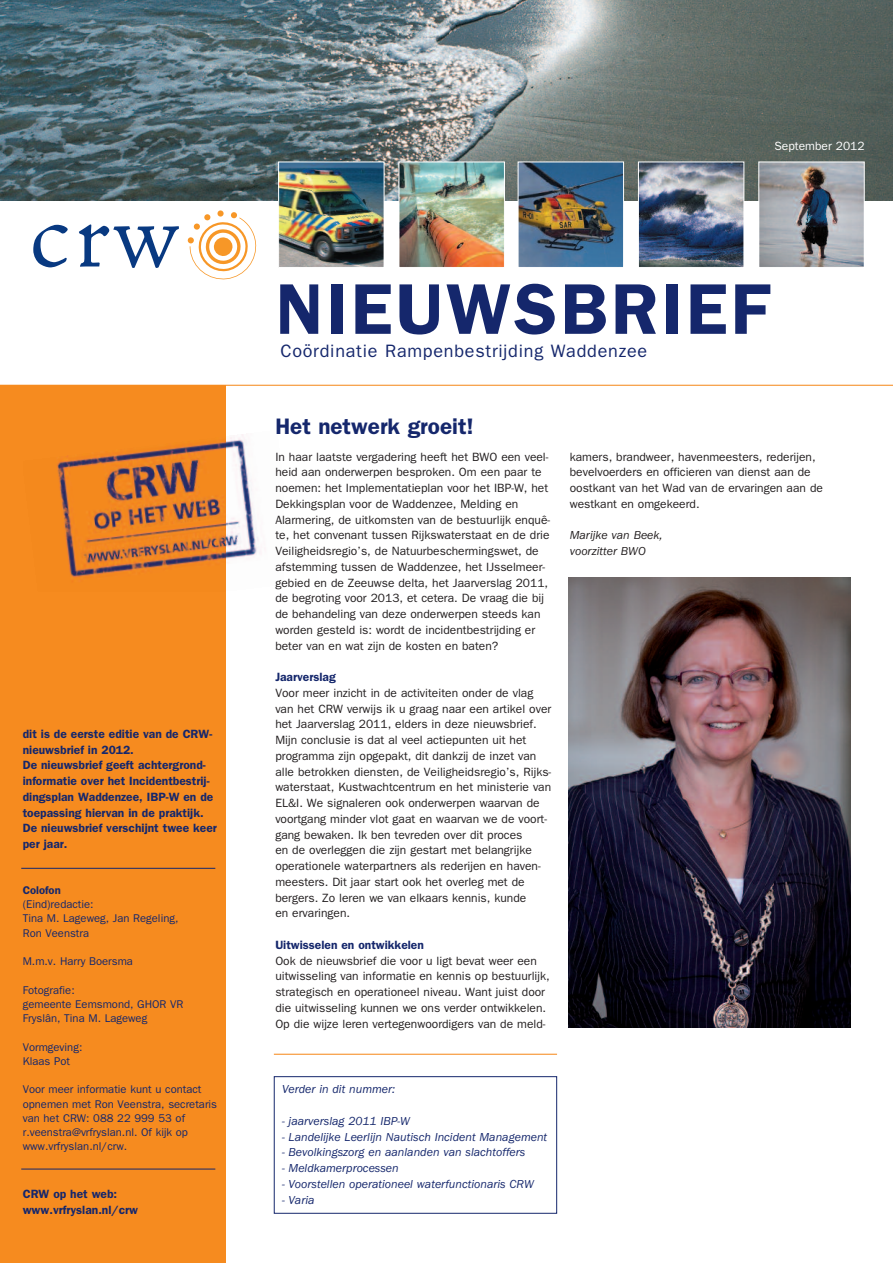
<style>
.page{position:relative;width:893px;height:1263px;background:#fff}
.page>*{position:absolute;margin:0;border:0;box-sizing:border-box;transform-origin:0 0}
.t1{font:600 72px "ITC Franklin Gothic Std";letter-spacing:.04em;color:#15276c}
.t2{font:600 22.5px "ITC Franklin Gothic Std";color:#15276c}
.t3{font:18px "ITC Franklin Gothic Std";letter-spacing:.04em;color:#15276c}
.t4{font:12px/15.8px "ITC Franklin Gothic Std";color:#231f20}
.t5{font:600 12px/15.8px "ITC Franklin Gothic Std";color:#15276c}
.t6{font:italic 12px "ITC Franklin Gothic Std";color:#15276c}
.t7{font:italic 12px/15.8px "ITC Franklin Gothic Std";color:#231f20}
.t8{font:12px "ITC Franklin Gothic Std";color:#fff}
.t9{font:11.25px/14.2px "ITC Franklin Gothic Std";color:#15276c}
.t10{font:600 11.25px "ITC Franklin Gothic Std";color:#15276c}
</style>
<div class="page">
<div style="left:274px;top:1076px;width:283px;height:138px;border:1px solid #15276c"></div>
<img style="left:225px;top:431px;width:36px;height:160px">
<img style="left:0;top:0;width:893px;height:201px">
<div style="left:0;top:386px;width:225px;height:877px;background:#f68b1f"></div>
<img style="left:280px;top:164px;width:102px;height:102px">
<div style="left:278px;top:162px;width:106px;height:106px;border:1px solid #fff"></div>
<img style="left:401px;top:164px;width:102px;height:102px">
<div style="left:399px;top:162px;width:106px;height:106px;border:1px solid #fff"></div>
<img style="left:520px;top:164px;width:102px;height:102px">
<div style="left:518px;top:162px;width:106px;height:106px;border:1px solid #fff"></div>
<img style="left:640px;top:164px;width:102px;height:102px">
<div style="left:638px;top:162px;width:106px;height:106px;border:1px solid #fff"></div>
<img style="left:760px;top:164px;width:103px;height:102px">
<div style="left:758px;top:162px;width:107px;height:106px;border:1px solid #fff"></div>
<svg style="left:33px;top:225px;width:35px;height:42px"></svg>
<svg style="left:79px;top:224px;width:100px;height:44px"></svg>
<svg style="left:190px;top:212px;width:67px;height:67px"></svg>
<svg style="left:204px;top:214px;width:7px;height:7px"></svg>
<div style="left:194px;top:223px;width:6px;height:7px;background:#f79727;border-radius:50%"></div>
<div style="left:188px;top:237px;width:6px;height:7px;background:#f79727;border-radius:50%"></div>
<hr style="left:0;top:385px;width:893px;height:1px;background:#f68b1f">
<hr style="left:21px;top:868px;width:194px;height:1px;background:#15276c">
<hr style="left:21px;top:1169px;width:194px;height:1px;background:#15276c">
<img style="left:57px;top:442px;width:168px;height:140px">
<img style="left:568px;top:577px;width:282px;height:451px">
<hr style="left:274px;top:1054px;width:283px;height:1px;background:#f68b1f">
<p class="t5" style="left:23px;top:727px;width:196px">dit is de eerste editie van de CRW&shy;nieuwsbrief in 2012.<br>De nieuwsbrief geeft achtergrond&shy;informatie over het Incidentbestrij&shy;dingsplan Waddenzee, IBP-W en de toepassing hiervan in de praktijk.<br>De nieuwsbrief verschijnt twee keer per jaar.</p>
<p class="t10" style="left:23px;top:886px;width:40px">Colofon</p>
<p class="t9" style="left:23px;top:898px;width:157px">(Eind)redactie:<br>Tina M. Lageweg, Jan Regeling,<br>Ron Veenstra</p>
<p class="t9" style="left:23px;top:955px;width:112px">M.m.v. Harry Boersma</p>
<p class="t9" style="left:23px;top:983px;width:162px">Fotografie:<br>gemeente Eemsmond, GHOR VR<br>Fryslân, Tina M. Lageweg</p>
<p class="t9" style="left:23px;top:1040px;width:61px">Vormgeving:<br>Klaas Pot</p>
<p class="t9" style="left:23px;top:1083px;width:196px">Voor meer informatie kunt u contact opnemen met Ron Veenstra, secretaris van het CRW: 088 22 999 53 of r.veenstra@vrfryslan.nl. Of kijk op www.vrfryslan.nl/crw.</p>
<p class="t5" style="left:23px;top:1187px;width:117px">CRW op het web: www.vrfryslan.nl/crw</p>
<p class="t8" style="left:774px;top:142px;width:92px">September 2012</p>
<h1 class="t1" style="left:276px;top:284px;width:495px">NIEUWSBRIEF</h1>
<h3 class="t3" style="left:280px;top:345px;width:368px">Coördinatie Rampenbestrijding Waddenzee</h3>
<h2 class="t2" style="left:275px;top:418px;width:200px">Het netwerk groeit!</h2>
<p class="t4" style="left:275px;top:449px;width:276px">In haar laatste vergadering heeft het BWO een veel&shy;heid aan onderwerpen besproken. Om een paar te noemen: het Implementatieplan voor het IBP-W, het Dekkingsplan voor de Waddenzee, Melding en Alarmering, de uitkomsten van de bestuurlijk enquê&shy;te, het convenant tussen Rijkswaterstaat en de drie Veiligheidsregio’s, de Natuurbeschermingswet, de afstemming tussen de Waddenzee, het IJsselmeer&shy;gebied en de Zeeuwse delta, het Jaarverslag 2011, de begroting voor 2013, et cetera. De vraag die bij de behandeling van deze onderwerpen steeds kan worden gesteld is: wordt de incidentbestrijding er beter van en wat zijn de kosten en baten?</p>
<p class="t5" style="left:275px;top:670px;width:62px">Jaarverslag</p>
<p class="t4" style="left:275px;top:686px;width:278px">Voor meer inzicht in de activiteiten onder de vlag van het CRW verwijs ik u graag naar een artikel over het Jaarverslag 2011, elders in deze nieuwsbrief.<br>Mijn conclusie is dat al veel actiepunten uit het programma zijn opgepakt, dit dankzij de inzet van alle betrokken diensten, de Veiligheidsregio’s, Rijks&shy;waterstaat, Kustwachtcentrum en het ministerie van EL&amp;I. We signaleren ook onderwerpen waarvan de voortgang minder vlot gaat en waarvan we de voort&shy;gang bewaken. Ik ben tevreden over dit proces<br>en de overleggen die zijn gestart met belangrijke operationele waterpartners als rederijen en haven&shy;meesters. Dit jaar start ook het overleg met de bergers. Zo leren we van elkaars kennis, kunde<br>en ervaringen.</p>
<p class="t5" style="left:275px;top:938px;width:150px">Uitwisselen en ontwikkelen</p>
<p class="t4" style="left:275px;top:953px;width:276px">Ook de nieuwsbrief die voor u ligt bevat weer een uitwisseling van informatie en kennis op bestuurlijk, strategisch en operationeel niveau. Want juist door die uitwisseling kunnen we ons verder ontwikkelen.<br>Op die wijze leren vertegenwoordigers van de meld-</p>
<p class="t4" style="left:570px;top:449px;width:255px">kamers, brandweer, havenmeesters, rederijen, bevelvoerders en officieren van dienst aan de oostkant van het Wad van de ervaringen aan de westkant en omgekeerd.</p>
<p class="t7" style="left:570px;top:528px;width:94px">Marijke van Beek, voorzitter BWO</p>
<p class="t6" style="left:282px;top:1085px;width:115px">Verder in dit nummer:</p>
<p class="t6" style="left:282px;top:1117px;width:129px">- jaarverslag 2011 IBP-W</p>
<p class="t6" style="left:282px;top:1133px;width:267px">- Landelijke Leerlijn Nautisch Incident Management</p>
<p class="t6" style="left:282px;top:1148px;width:245px">- Bevolkingszorg en aanlanden van slachtoffers</p>
<p class="t6" style="left:282px;top:1164px;width:118px">- Meldkamerprocessen</p>
<p class="t6" style="left:282px;top:1180px;width:253px">- Voorstellen operationeel waterfunctionaris CRW</p>
<p class="t6" style="left:282px;top:1196px;width:34px">- Varia</p>
</div>
